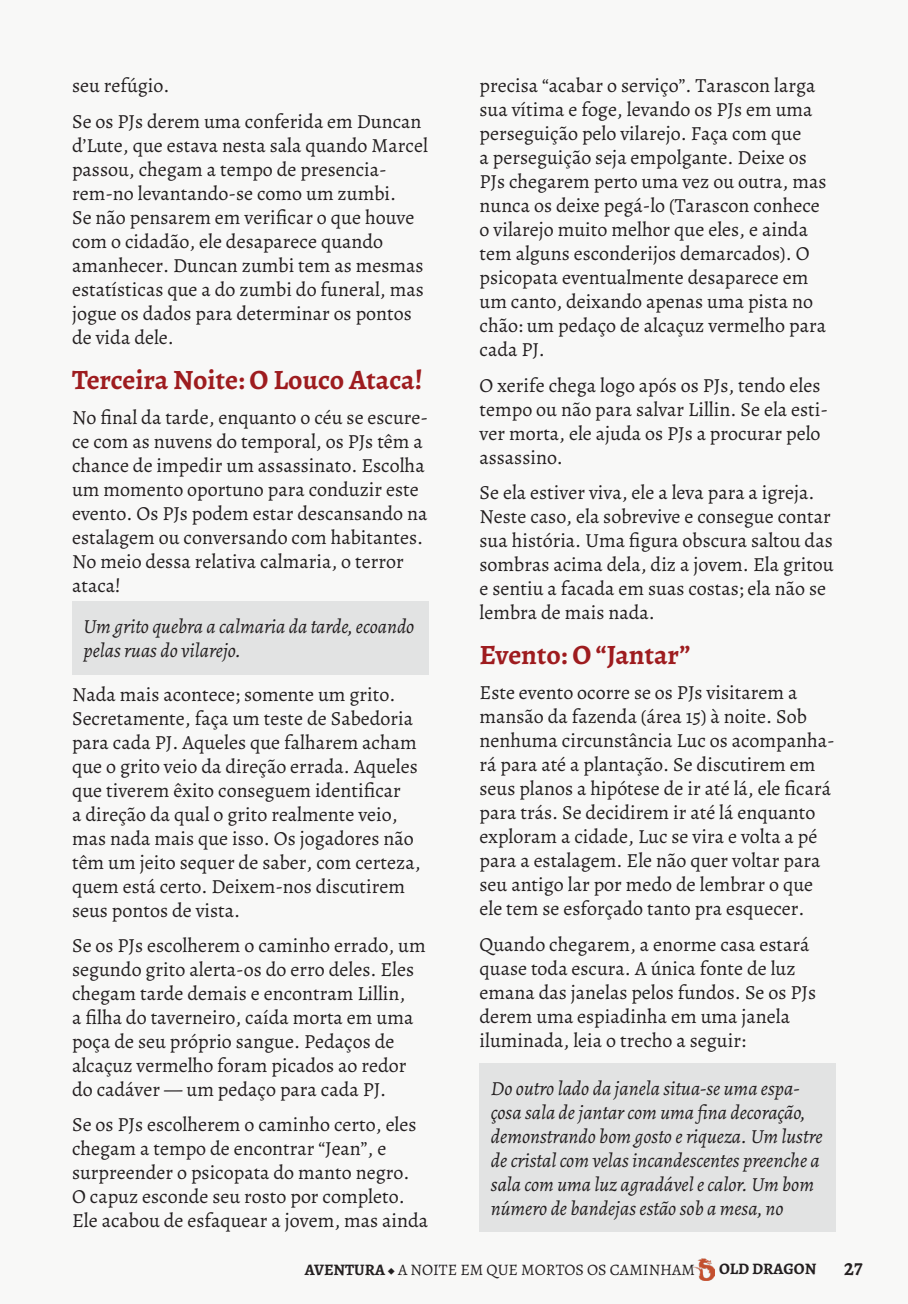
<style>
.page{position:relative;width:908px;height:1304px;background:#fff}
.page>*{position:absolute;margin:0;border:0;box-sizing:border-box;transform-origin:0 0}
.t1{font:700 28px "Alegreya";color:#9e1c1f}
.t2{font:20px/24px "Alegreya";color:#231f20}
.t3{font:italic 20px/24px "Alegreya";color:#231f20}
.t4{font:700 20px "Alegreya";color:#231f20}
.t5{font:16px "Alegreya";color:#231f20}
.t6{font:700 16px "Alegreya";color:#231f20}
.s1{font-weight:700}
</style>
<div class="page">
<div style="left:0;top:0;width:907px;height:1304px;background:#f8f8f7"></div>
<img style="left:693px;top:1258px;width:21px;height:22px">
<div style="left:72px;top:601px;width:356px;height:74px;background:#e2e3e3"></div>
<div style="left:479px;top:1063px;width:356px;height:169px;background:#e2e3e3"></div>
<p class="t2" style="left:72px;top:74px;width:99px">seu refúgio.</p>
<p class="t2" style="left:72px;top:109px;width:357px">Se os PJs derem uma conferida em Duncan d’Lute, que estava nesta sala quando Marcel passou, chegam a tempo de presencia&shy;rem-no levantando-se como um zumbi.<br>Se não pensarem em verificar o que houve com o cidadão, ele desaparece quando amanhecer. Duncan zumbi tem as mesmas estatísticas que a do zumbi do funeral, mas jogue os dados para determinar os pontos de vida dele.</p>
<p class="t1" style="left:72px;top:360px;width:352px">Terceira Noite: O Louco Ataca!</p>
<p class="t2" style="left:72px;top:405px;width:357px">No final da tarde, enquanto o céu se escure&shy;ce com as nuvens do temporal, os PJs têm a chance de impedir um assassinato. Escolha um momento oportuno para conduzir este evento. Os PJs podem estar descansando na estalagem ou conversando com habitantes.<br>No meio dessa relativa calmaria, o terror ataca!</p>
<p class="t3" style="left:83px;top:613px;width:332px">Um grito quebra a calmaria da tarde, ecoando pelas ruas do vilarejo.</p>
<p class="t2" style="left:72px;top:682px;width:350px">Nada mais acontece; somente um grito.<br>Secretamente, faça um teste de Sabedoria para cada PJ. Aqueles que falharem acham que o grito veio da direção errada. Aqueles que tiverem êxito conseguem identificar<br>a direção da qual o grito realmente veio, mas nada mais que isso. Os jogadores não têm um jeito sequer de saber, com certeza, quem está certo. Deixem-nos discutirem seus pontos de vista.</p>
<p class="t2" style="left:72px;top:933px;width:355px">Se os PJs escolherem o caminho errado, um segundo grito alerta-os do erro deles. Eles chegam tarde demais e encontram Lillin,<br>a filha do taverneiro, caída morta em uma poça de seu próprio sangue. Pedaços de alcaçuz vermelho foram picados ao redor do cadáver — um pedaço para cada PJ.</p>
<p class="t2" style="left:72px;top:1113px;width:357px">Se os PJs escolherem o caminho certo, eles chegam a tempo de encontrar “Jean”, e surpreender o psicopata do manto negro.<br>O capuz esconde seu rosto por completo.<br>Ele acabou de esfaquear a jovem, mas ainda</p>
<p class="t2" style="left:479px;top:74px;width:348px">precisa “acabar o serviço”. Tarascon larga sua vítima e foge, levando os PJs em uma perseguição pelo vilarejo. Faça com que<br>a perseguição seja empolgante. Deixe os PJs chegarem perto uma vez ou outra, mas nunca os deixe pegá-lo (Tarascon conhece o vilarejo muito melhor que eles, e ainda tem alguns esconderijos demarcados). O psicopata eventualmente desaparece em um canto, deixando apenas uma pista no chão: um pedaço de alcaçuz vermelho para cada PJ.</p>
<p class="t2" style="left:479px;top:373px;width:350px">O xerife chega logo após os PJs, tendo eles tempo ou não para salvar Lillin. Se ela esti&shy;ver morta, ele ajuda os PJs a procurar pelo assassino.</p>
<p class="t2" style="left:479px;top:480px;width:355px">Se ela estiver viva, ele a leva para a igreja.<br>Neste caso, ela sobrevive e consegue contar sua história. Uma figura obscura saltou das sombras acima dela, diz a jovem. Ela gritou e sentiu a facada em suas costas; ela não se lembra de mais nada.</p>
<p class="t1" style="left:479px;top:635px;width:212px">Evento: O “Jantar”</p>
<p class="t2" style="left:479px;top:681px;width:356px">Este evento ocorre se os PJs visitarem a mansão da fazenda (área 15) à noite. Sob nenhuma circunstância Luc os acompanha&shy;rá para até a plantação. Se discutirem em seus planos a hipótese de ir até lá, ele ficará para trás. Se decidirem ir até lá enquanto exploram a cidade, Luc se vira e volta a pé para a estalagem. Ele não quer voltar para seu antigo lar por medo de lembrar o que ele tem se esforçado tanto pra esquecer.</p>
<p class="t2" style="left:479px;top:932px;width:338px">Quando chegarem, a enorme casa estará quase toda escura. A única fonte de luz emana das janelas pelos fundos. Se os PJs derem uma espiadinha em uma janela iluminada, leia o trecho a seguir:</p>
<p class="t3" style="left:490px;top:1076px;width:333px">Do outro lado da janela situa-se uma espa&shy;çosa sala de jantar com uma fina decoração, demonstrando bom gosto e riqueza. Um lustre de cristal com velas incandescentes preenche a sala com uma luz agradável e calor. Um bom número de bandejas estão sob a mesa, no</p>
<p class="t5" style="left:305px;top:1260px;width:391px"><span class="s1">AVENTURA</span> ◆ A NOITE EM QUE MORTOS OS CAMINHAM</p>
<p class="t6" style="left:718px;top:1258px;width:99px">OLD DRAGON</p>
<p class="t4" style="left:843px;top:1254px;width:20px">27</p>
</div>
